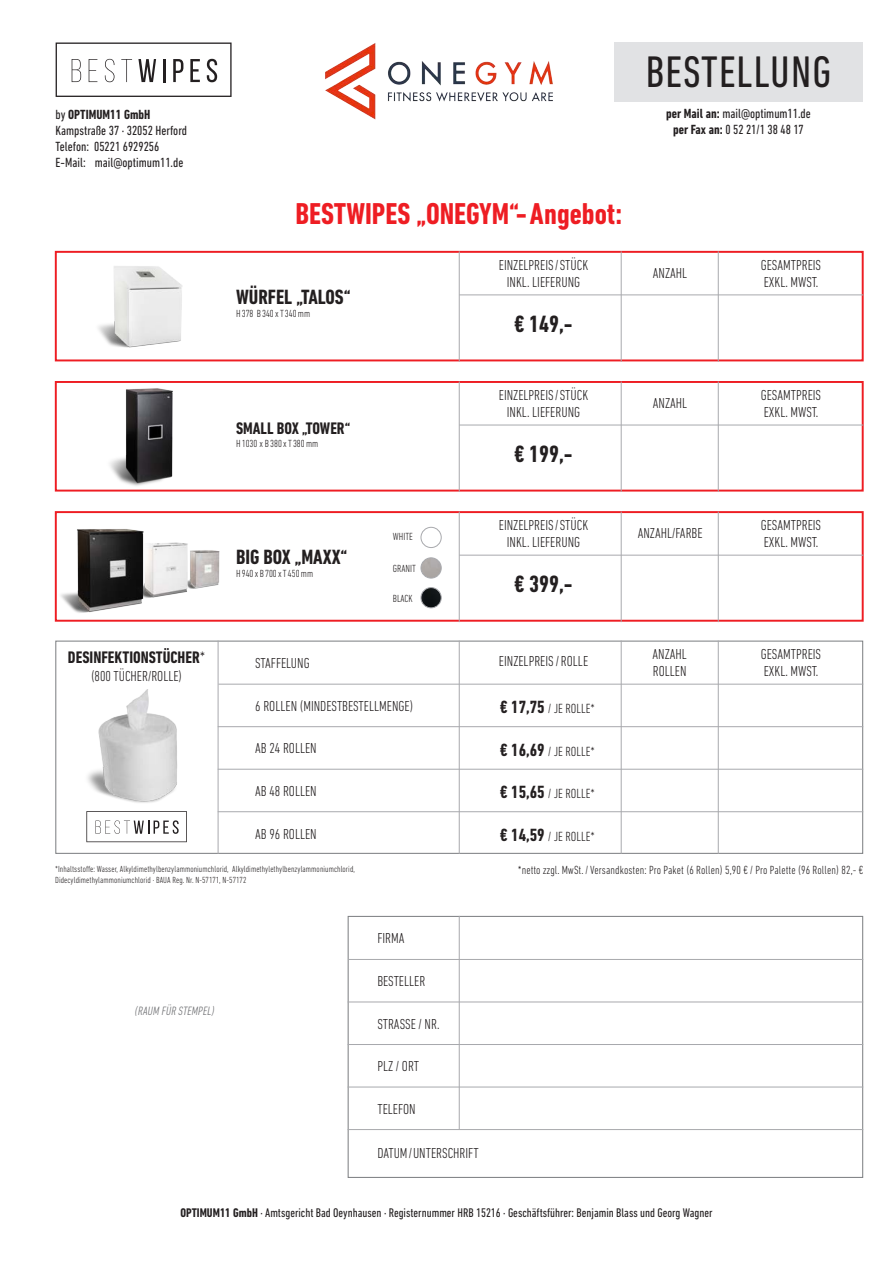
<style>
.page{position:relative;width:893px;height:1263px;background:#fff}
.page>*{position:absolute;margin:0;border:0;box-sizing:border-box;transform-origin:0 0}
.HL{font:condensed 45px "DIN Next LT Pro";letter-spacing:.025em;color:#231f20}
.t1{font:700 condensed 30.75px "DIN Next LT Pro";color:#ee1d23}
.HL-2{font:700 condensed 24px "DIN Next LT Pro";color:#231f20}
.HL-3{font:700 condensed 21px "DIN Next LT Pro";color:#231f20}
.HL-4{font:700 condensed 16.95px "DIN Next LT Pro";color:#231f20}
.HL-5{font:300 condensed 14.7px/17.7px "DIN Next LT Pro";color:#231f20}
.t2{font:condensed 13.5px "DIN Next LT Pro";color:#231f20}
.HL-6{font:300 condensed 13.5px "DIN Next LT Pro";color:#231f20}
.t3{font:700 condensed 13.5px "DIN Next LT Pro";color:#231f20}
.t4{font:condensed 12.75px "DIN Next LT Pro";color:#231f20}
._03_Artikel-Bez{font:italic 300 condensed 12.3px "DIN Next LT Pro";color:#6c6d70}
._03_Artikel-Bez-2{font:300 condensed 12px "DIN Next LT Pro";letter-spacing:.01em;color:#231f20}
._03_Artikel-Bez-3{font:300 condensed 10.5px "DIN Next LT Pro";color:#231f20}
._03_Artikel-Bez-4{font:300 condensed 10.5px "DIN Next LT Pro";letter-spacing:.115em;color:#231f20}
.HL-7{font:300 condensed 10.5px "DIN Next LT Pro";color:#231f20}
._03_Artikel-Bez-5{font:300 condensed 9px/10.8px "DIN Next LT Pro";letter-spacing:.01em;color:#231f20}
.s1{font-weight:400}
.s2{font-weight:300}
.s3{font-weight:700}
.s4{font-weight:700;font-size:18px}
</style>
<div class="page">
<img style="left:87px;top:689px;width:90px;height:114px">
<img style="left:110px;top:388px;width:63px;height:98px">
<img style="left:98px;top:266px;width:84px;height:82px">
<img style="left:61px;top:529px;width:83px;height:84px">
<img style="left:189px;top:550px;width:31px;height:39px">
<img style="left:134px;top:538px;width:55px;height:61px">
<div style="left:614px;top:43px;width:248px;height:59px;background:#e1e2e4"></div>
<svg style="left:86px;top:811px;width:101px;height:31px"></svg>
<svg style="left:56px;top:43px;width:176px;height:54px"></svg>
<div style="left:55px;top:251px;width:809px;height:110px;border:2px solid #ee1d23"></div>
<div style="left:55px;top:381px;width:809px;height:111px;border:2px solid #ee1d23"></div>
<div style="left:55px;top:511px;width:809px;height:111px;border:2px solid #ee1d23"></div>
<div style="left:55px;top:641px;width:808px;height:213px;border:1px solid #808285"></div>
<div style="left:348px;top:916px;width:515px;height:262px;border:1px solid #808285"></div>
<hr style="left:459px;top:294px;width:404px;height:1px;background:#a8a9ad">
<hr style="left:459px;top:425px;width:404px;height:1px;background:#a8a9ad">
<hr style="left:459px;top:555px;width:404px;height:1px;background:#a8a9ad">
<hr style="left:218px;top:684px;width:645px;height:1px;background:#a8a9ad">
<hr style="left:348px;top:959px;width:515px;height:1px;background:#a8a9ad">
<hr style="left:218px;top:726px;width:645px;height:1px;background:#a8a9ad">
<hr style="left:348px;top:1001px;width:515px;height:1px;background:#a8a9ad">
<hr style="left:218px;top:769px;width:645px;height:1px;background:#a8a9ad">
<hr style="left:348px;top:1044px;width:515px;height:1px;background:#a8a9ad">
<hr style="left:218px;top:811px;width:645px;height:1px;background:#a8a9ad">
<hr style="left:348px;top:1087px;width:515px;height:1px;background:#a8a9ad">
<hr style="left:348px;top:1129px;width:515px;height:1px;background:#a8a9ad">
<hr style="left:459px;top:251px;width:1px;height:111px;background:#a8a9ad">
<hr style="left:459px;top:381px;width:1px;height:111px;background:#a8a9ad">
<hr style="left:459px;top:512px;width:1px;height:110px;background:#a8a9ad">
<hr style="left:459px;top:641px;width:1px;height:213px;background:#a8a9ad">
<hr style="left:459px;top:916px;width:1px;height:213px;background:#a8a9ad">
<hr style="left:218px;top:641px;width:1px;height:213px;background:#a8a9ad">
<hr style="left:621px;top:251px;width:1px;height:111px;background:#a8a9ad">
<hr style="left:621px;top:381px;width:1px;height:111px;background:#a8a9ad">
<hr style="left:621px;top:512px;width:1px;height:110px;background:#a8a9ad">
<hr style="left:621px;top:641px;width:1px;height:213px;background:#a8a9ad">
<hr style="left:718px;top:251px;width:1px;height:111px;background:#a8a9ad">
<hr style="left:718px;top:381px;width:1px;height:111px;background:#a8a9ad">
<hr style="left:718px;top:512px;width:1px;height:110px;background:#a8a9ad">
<hr style="left:718px;top:641px;width:1px;height:213px;background:#a8a9ad">
<img style="left:325px;top:43px;width:228px;height:76px">
<div style="left:421px;top:527px;width:21px;height:21px;border:1px solid #a8a9ad;border-radius:50%"></div>
<div style="left:421px;top:557px;width:21px;height:21px;border:1px solid #a8a9ad;border-radius:50%"></div>
<img style="left:421px;top:588px;width:20px;height:20px;border-radius:10px">
<div style="left:421px;top:587px;width:21px;height:21px;border:1px solid #a8a9ad;border-radius:50%"></div>
<p class="t3" style="left:56px;top:106px;width:96px"><span class="s1">by</span> OPTIMUM11 GmbH</p>
<p class="t2" style="left:56px;top:123px;width:133px">Kampstraße 37 · 32052 Herford</p>
<p class="t2" style="left:56px;top:139px;width:105px">Telefon: 05221 6929256</p>
<p class="t2" style="left:56px;top:155px;width:129px">E-Mail: mail@optimum11.de</p>
<p class="HL-4" style="left:68px;top:648px;width:139px">DESINFEKTIONSTÜCHER<span class="s2">*</span></p>
<p class="HL-5" style="left:91px;top:667px;width:93px">(800 TÜCHER/ROLLE)</p>
<p class="HL" style="left:646px;top:46px;width:187px">BESTELLUNG</p>
<p class="t2" style="left:666px;top:106px;width:146px"><span class="s3">per Mail an:</span> mail@optimum11.de</p>
<p class="t2" style="left:673px;top:122px;width:132px"><span class="s3">per Fax an:</span> 0 52 21/1 38 48 17</p>
<p class="t1" style="left:296px;top:196px;width:328px">BESTWIPES „ONEGYM“-Angebot:</p>
<p class="HL-3" style="left:236px;top:285px;width:116px">WÜRFEL „TALOS“</p>
<p class="_03_Artikel-Bez-3" style="left:236px;top:307px;width:76px">H 378 B340xT340mm</p>
<p class="HL-4" style="left:236px;top:419px;width:116px">SMALL BOX „TOWER“</p>
<p class="_03_Artikel-Bez-3" style="left:236px;top:437px;width:84px">H 1030 x B380xT380mm</p>
<p class="HL-5" style="left:499px;top:256px;width:91px">EINZELPREIS/STÜCK</p>
<p class="HL-5" style="left:507px;top:273px;width:75px">INKL. LIEFERUNG</p>
<p class="HL-2" style="left:514px;top:310px;width:60px">€ 149,-</p>
<p class="HL-5" style="left:499px;top:386px;width:91px">EINZELPREIS/STÜCK</p>
<p class="HL-5" style="left:507px;top:403px;width:75px">INKL. LIEFERUNG</p>
<p class="HL-2" style="left:514px;top:440px;width:60px">€ 199,-</p>
<p class="HL-5" style="left:653px;top:264px;width:36px">ANZAHL</p>
<p class="HL-5" style="left:653px;top:394px;width:36px">ANZAHL</p>
<p class="HL-3" style="left:236px;top:545px;width:113px">BIG BOX „MAXX“</p>
<p class="_03_Artikel-Bez-4" style="left:236px;top:567px;width:79px">H940xB700xT450mm</p>
<p class="HL-5" style="left:255px;top:654px;width:56px">STAFFELUNG</p>
<p class="HL-7" style="left:393px;top:531px;width:21px">WHITE</p>
<p class="HL-7" style="left:393px;top:563px;width:25px">GRANIT</p>
<p class="HL-7" style="left:393px;top:592px;width:21px">BLACK</p>
<p class="HL-5" style="left:255px;top:697px;width:159px">6 ROLLEN (MINDESTBESTELLMENGE)</p>
<p class="HL-5" style="left:255px;top:739px;width:63px">AB 24 ROLLEN</p>
<p class="HL-5" style="left:255px;top:782px;width:63px">AB 48 ROLLEN</p>
<p class="HL-5" style="left:255px;top:824px;width:63px">AB 96 ROLLEN</p>
<p class="HL-5" style="left:499px;top:516px;width:91px">EINZELPREIS/STÜCK</p>
<p class="HL-5" style="left:507px;top:533px;width:75px">INKL. LIEFERUNG</p>
<p class="HL-2" style="left:514px;top:570px;width:60px">€ 399,-</p>
<p class="HL-5" style="left:499px;top:652px;width:91px">EINZELPREIS / ROLLE</p>
<p class="HL-6" style="left:500px;top:701px;width:96px"><span class="s4">€ 17,75</span> / JE ROLLE*</p>
<p class="HL-6" style="left:500px;top:743px;width:96px"><span class="s4">€ 16,69</span> / JE ROLLE*</p>
<p class="HL-6" style="left:500px;top:786px;width:96px"><span class="s4">€ 15,65</span> / JE ROLLE*</p>
<p class="HL-6" style="left:500px;top:828px;width:96px"><span class="s4">€ 14,59</span> / JE ROLLE*</p>
<p class="HL-5" style="left:638px;top:524px;width:66px">ANZAHL/FARBE</p>
<p class="HL-5" style="left:652px;top:645px;width:36px">ANZAHL<br>ROLLEN</p>
<p class="HL-5" style="left:761px;top:256px;width:62px">GESAMTPREIS</p>
<p class="HL-5" style="left:764px;top:273px;width:56px">EXKL. MWST.</p>
<p class="HL-5" style="left:761px;top:386px;width:62px">GESAMTPREIS</p>
<p class="HL-5" style="left:764px;top:403px;width:56px">EXKL. MWST.</p>
<p class="HL-5" style="left:761px;top:516px;width:62px">GESAMTPREIS</p>
<p class="HL-5" style="left:764px;top:533px;width:56px">EXKL. MWST.</p>
<p class="HL-5" style="left:761px;top:645px;width:62px">GESAMTPREIS</p>
<p class="HL-5" style="left:764px;top:662px;width:56px">EXKL. MWST.</p>
<p class="_03_Artikel-Bez-5" style="left:55px;top:864px;width:301px">*Inhaltsstoffe: Wasser, Alkyldimethylbenzylammoniumchlorid, Alkyldimethylethylbenzylammoniumchlorid,<br>Didecyldimethylammoniumchlorid · BAUA Reg. Nr. N-57171, N-57172</p>
<p class="_03_Artikel-Bez" style="left:134px;top:1004px;width:84px">(RAUM FÜR STEMPEL)</p>
<p class="HL-5" style="left:377px;top:929px;width:29px">FIRMA</p>
<p class="HL-5" style="left:377px;top:972px;width:49px">BESTELLER</p>
<p class="HL-5" style="left:377px;top:1015px;width:64px">STRASSE / NR.</p>
<p class="HL-5" style="left:377px;top:1057px;width:43px">PLZ / ORT</p>
<p class="HL-5" style="left:377px;top:1100px;width:40px">TELEFON</p>
<p class="HL-5" style="left:377px;top:1144px;width:103px">DATUM/UNTERSCHRIFT</p>
<p class="_03_Artikel-Bez-2" style="left:518px;top:864px;width:347px">*netto zzgl. MwSt. / Versandkosten: Pro Paket (6 Rollen) 5,90 € / Pro Palette (96 Rollen) 82,- €</p>
<p class="t4" style="left:180px;top:1206px;width:534px"><span class="s3">OPTIMUM11 GmbH</span> · Amtsgericht Bad Oeynhausen · Registernummer HRB 15216 · Geschäftsführer: Benjamin Blass und Georg Wagner</p>
</div>
